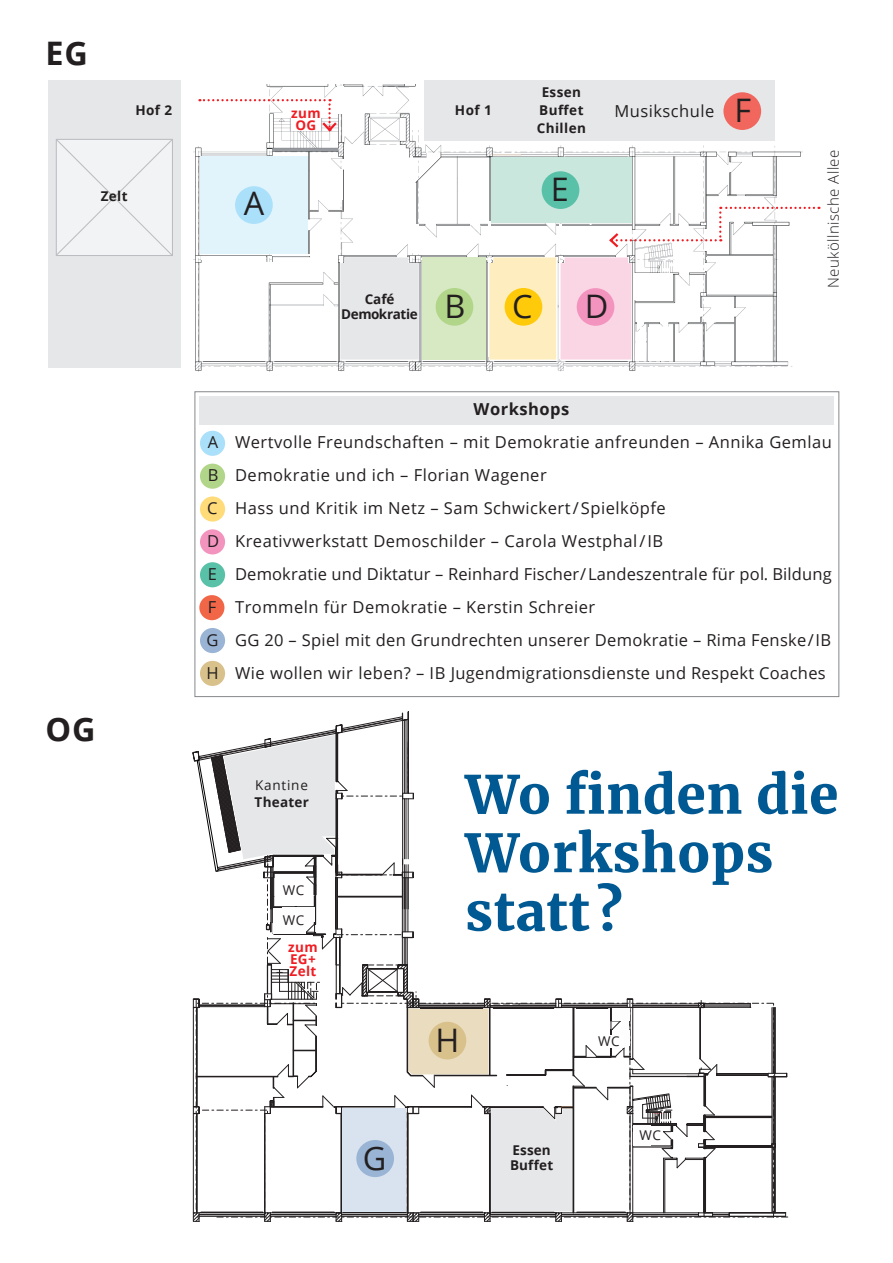
<style>
.page{position:relative;width:893px;height:1263px;background:#fff}
.page>*{position:absolute;margin:0;border:0;box-sizing:border-box;transform-origin:0 0}
.t1{font:900 52.5px/58.5px "Merriweather";letter-spacing:.01em;color:#005992}
.t2{font:32.4px "Open Sans";color:#231f20}
.t3{font:700 32.4px "Open Sans";color:#231f20}
.t4{font:16.5px/33px "Open Sans";letter-spacing:.03em;color:#231f20}
.t5{font:700 16.5px "Open Sans";letter-spacing:.03em;color:#231f20}
.t6{font:300 15px "Open Sans";letter-spacing:.03em;color:#231f20}
.t7{font:700 13.5px/18px "Open Sans";letter-spacing:.02em;color:#231f20;text-align:center}
.t8{font:700 13.5px/12px "Open Sans";letter-spacing:.03em;color:#ee1d23}
.t9{font:13.5px "Open Sans";letter-spacing:.06em;color:#231f20}
.t10{font:700 13.5px/15px "Open Sans";letter-spacing:-.02em;color:#231f20;text-align:center}
.t11{font:4.5px "Arial";letter-spacing:-.01em;color:#231f20}
</style>
<div class="page">
<div style="left:408px;top:712px;width:1px;height:81px;border:1px solid #231f20"></div>
<div style="left:200px;top:396px;width:634px;height:28px;background:#e6e7e9"></div>
<div style="left:200px;top:431px;width:25px;height:25px;background:#aae0f9;border-radius:50%"></div>
<div style="left:200px;top:464px;width:25px;height:25px;background:#b1d689;border-radius:50%"></div>
<div style="left:200px;top:496px;width:25px;height:26px;background:#ffdb7a;border-radius:50%"></div>
<div style="left:200px;top:529px;width:25px;height:25px;background:#f394bf;border-radius:50%"></div>
<div style="left:200px;top:562px;width:25px;height:25px;background:#58c1a7;border-radius:50%"></div>
<div style="left:199px;top:595px;width:25px;height:25px;background:#f26648;border-radius:50%"></div>
<div style="left:200px;top:628px;width:25px;height:25px;background:#99b4d4;border-radius:50%"></div>
<div style="left:200px;top:661px;width:25px;height:25px;background:#d9c18c;border-radius:50%"></div>
<img style="left:180px;top:84px;width:626px;height:288px">
<div style="left:180px;top:84px;width:41px;height:62px;background:#fff"></div>
<div style="left:310px;top:169px;width:32px;height:30px;background:#fff"></div>
<div style="left:261px;top:262px;width:19px;height:20px;background:#fff"></div>
<div style="left:337px;top:87px;width:7px;height:27px;background:#fff"></div>
<hr style="left:344px;top:149px;width:65px;height:3px;background:#fff">
<hr style="left:273px;top:258px;width:65px;height:3px;background:#fff">
<hr style="left:201px;top:256px;width:65px;height:4px;background:#fff">
<div style="left:648px;top:327px;width:24px;height:34px;background:#fff"></div>
<hr style="left:411px;top:156px;width:2px;height:97px;background:#fff">
<hr style="left:416px;top:224px;width:3px;height:29px;background:#fff">
<hr style="left:273px;top:254px;width:65px;height:1px;background:#fff">
<hr style="left:421px;top:258px;width:65px;height:2px;background:#fff">
<hr style="left:706px;top:257px;width:66px;height:2px;background:#fff">
<hr style="left:559px;top:224px;width:2px;height:29px;background:#fff">
<hr style="left:488px;top:221px;width:2px;height:30px;background:#fff">
<div style="left:635px;top:273px;width:38px;height:26px;background:#fff"></div>
<div style="left:423px;top:80px;width:351px;height:61px;background:#e6e7e9"></div>
<div style="left:48px;top:81px;width:132px;height:287px;background:#e6e7e9"></div>
<svg style="left:56px;top:139px;width:117px;height:117px"></svg>
<div style="left:491px;top:157px;width:140px;height:66px;background:#cae7de"></div>
<div style="left:422px;top:257px;width:63px;height:103px;background:#d7e9c3"></div>
<svg style="left:489px;top:257px;width:158px;height:104px;background:#fae4d7"></svg>
<div style="left:200px;top:156px;width:107px;height:98px;background:#e1f4fc"></div>
<div style="left:235px;top:186px;width:38px;height:38px;background:#aae0f9;border-radius:50%"></div>
<div style="left:436px;top:288px;width:37px;height:38px;background:#b1d689;border-radius:50%"></div>
<div style="left:723px;top:92px;width:38px;height:38px;background:#f1665d;border-radius:50%"></div>
<div style="left:505px;top:288px;width:37px;height:38px;background:#feca0a;border-radius:50%"></div>
<div style="left:577px;top:288px;width:37px;height:38px;background:#f394bf;border-radius:50%"></div>
<div style="left:542px;top:171px;width:37px;height:38px;background:#58c1a7;border-radius:50%"></div>
<svg style="left:607px;top:207px;width:212px;height:43px"></svg>
<svg style="left:199px;top:99px;width:140px;height:34px"></svg>
<svg style="left:193px;top:713px;width:595px;height:509px"></svg>
<div style="left:340px;top:257px;width:79px;height:103px;background:#e6e7e9"></div>
<h2 class="t3" style="left:45px;top:31px;width:44px">EG</h2>
<p class="t7" style="left:135px;top:101px;width:38px">Hof 2</p>
<p class="t7" style="left:101px;top:186px;width:28px">Zelt</p>
<h2 class="t2" style="left:244px;top:181px;width:22px">A</h2>
<p class="t8" style="left:291px;top:106px;width:31px">zum</p>
<p class="t7" style="left:455px;top:101px;width:38px">Hof 1</p>
<p class="t8" style="left:295px;top:118px;width:22px">OG</p>
<p class="t7" style="left:537px;top:83px;width:51px">Essen<br>Buffet<br>Chillen</p>
<h2 class="t2" style="left:551px;top:167px;width:20px">E</h2>
<p class="t4" style="left:614px;top:94px;width:102px">Musikschule</p>
<h2 class="t2" style="left:734px;top:88px;width:18px">F</h2>
<p class="t10" style="left:341px;top:291px;width:78px">Café<br>Demokratie</p>
<h2 class="t2" style="left:445px;top:284px;width:22px">B</h2>
<h2 class="t2" style="left:512px;top:284px;width:22px">C</h2>
<h2 class="t2" style="left:585px;top:284px;width:25px">D</h2>
<p class="t6" style="left:823px;top:288px;width:140px;rotate:-90deg">Neuköllnische Allee</p>
<h2 class="t3" style="left:45px;top:706px;width:52px">OG</h2>
<p class="t5" style="left:474px;top:398px;width:97px">Workshops</p>
<p class="t4" style="left:206px;top:425px;width:627px">A Wertvolle Freundschaften – mit Demokratie anfreunden – Annika Gemlau B Demokratie und ich – Florian Wagener<br>C Hass und Kritik im Netz – Sam Schwickert/Spielköpfe<br>D Kreativwerkstatt Demoschilder – Carola Westphal/IB<br>E Demokratie und Diktatur – Reinhard Fischer/Landeszentrale für pol. Bildung F Trommeln für Demokratie – Kerstin Schreier<br>G GG 20 – Spiel mit den Grundrechten unserer Demokratie – Rima Fenske/IB H Wie wollen wir leben? – IB Jugendmigrationsdienste und Respekt Coaches</p>
<p class="t9" style="left:255px;top:776px;width:54px">Kantine</p>
<p class="t7" style="left:255px;top:793px;width:56px">Theater</p>
<p class="t9" style="left:283px;top:881px;width:23px">WC</p>
<p class="t9" style="left:283px;top:910px;width:23px">WC</p>
<p class="t8" style="left:288px;top:941px;width:31px">zum<br>EG+<br>Zelt</p>
<h2 class="t2" style="left:363px;top:1136px;width:25px">G</h2>
<p class="t11" style="left:366px;top:1156px;width:14px">Unrein</p>
<p class="t11" style="left:370px;top:1169px;width:15px">53.0m²</p>
<h1 class="t1" style="left:465px;top:764px;width:375px">Wo finden die<br>Workshops statt?</h1>
<h2 class="t2" style="left:435px;top:1018px;width:25px">H</h2>
<p class="t7" style="left:510px;top:1143px;width:45px;line-height:15px;text-align:left">Essen<br>Buffet</p>
<p class="t9" style="left:598px;top:1032px;width:23px">WC</p>
<p class="t9" style="left:639px;top:1126px;width:23px">WC</p>
</div>
